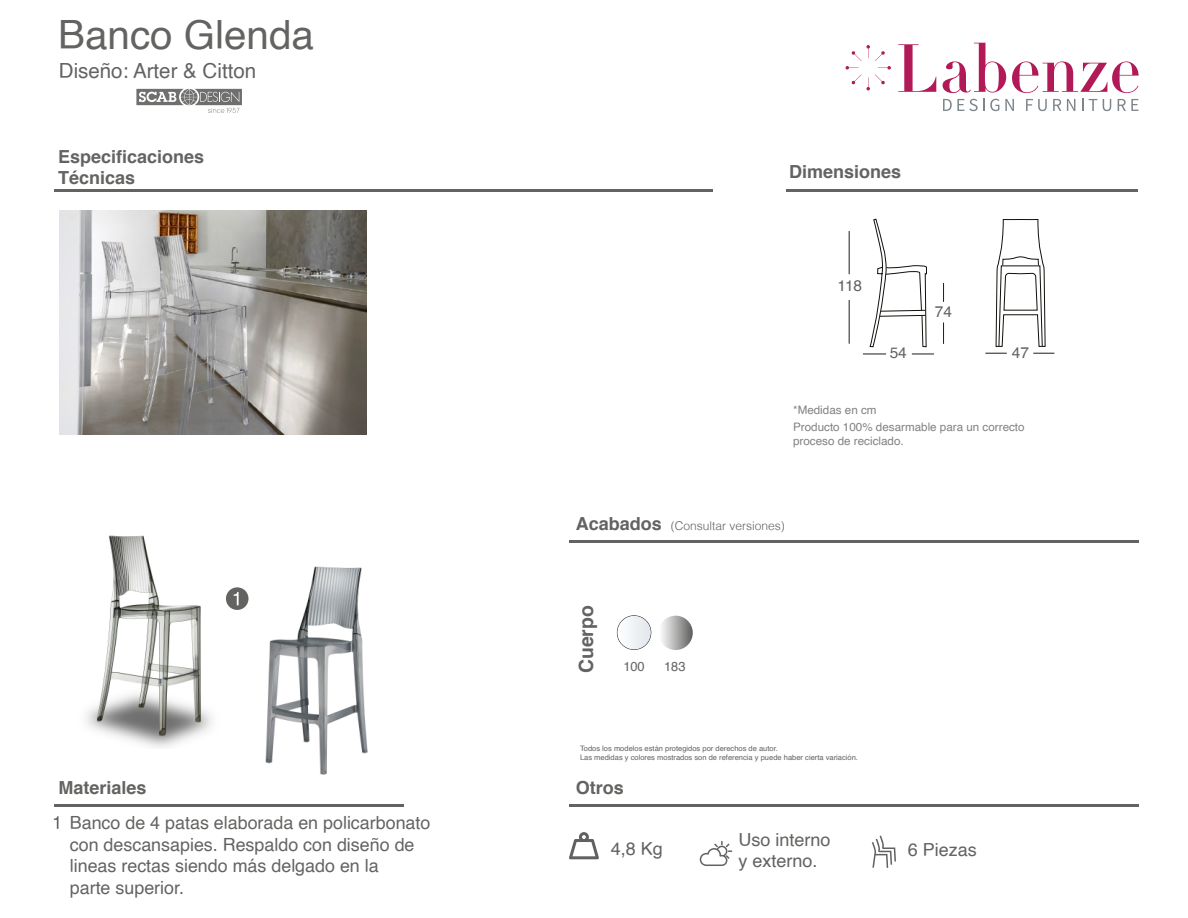
<style>
.page{position:relative;width:1188px;height:918px;background:#fff}
.page>*{position:absolute;margin:0;border:0;box-sizing:border-box;transform-origin:0 0}
.t1{font:40.35px "Helvetica";color:#636361}
.t2{font:20.85px "Helvetica";color:#636361}
.t3{font:700 19.65px "Helvetica";color:#636361}
.t4{font:18.15px/21.8px "Helvetica";color:#636361}
.t5{font:700 18px/21.6px "Helvetica";color:#636361}
.t6{font:18px/21.6px "Helvetica";color:#626260}
.t7{font:15.45px "Helvetica";color:#626260}
.t8{font:13.05px "Helvetica";color:#636361}
.t9{font:300 12px "Helvetica";color:#636361}
.t10{font:11.7px/14px "Helvetica";color:#818180}
.t11{font:7.5px/9px "Helvetica";color:#616160}
.s1{font-weight:700;font-size:18px}
</style>
<div class="page">
<img style="left:86px;top:535px;width:126px;height:212px">
<hr style="left:54px;top:805px;width:349px;height:2px;background:#636361">
<hr style="left:569px;top:805px;width:569px;height:2px;background:#636361">
<hr style="left:569px;top:540px;width:569px;height:2px;background:#636361">
<hr style="left:786px;top:190px;width:352px;height:2px;background:#636361">
<hr style="left:54px;top:190px;width:658px;height:2px;background:#636361">
<div style="left:226px;top:587px;width:23px;height:23px;background:#636361;border-radius:50%"></div>
<svg style="left:234px;top:592px;width:5px;height:13px"></svg>
<svg style="left:54px;top:816px;width:5px;height:13px"></svg>
<svg style="left:569px;top:832px;width:30px;height:27px"></svg>
<svg style="left:872px;top:836px;width:24px;height:32px"></svg>
<div style="left:617px;top:616px;width:34px;height:34px;border:1px solid #1d1d1b;border-radius:50%"></div>
<svg style="left:617px;top:616px;width:34px;height:33px"></svg>
<div style="left:659px;top:616px;width:34px;height:34px;background:linear-gradient(to right,#fefeff,#696968);border-radius:17px"></div>
<svg style="left:136px;top:89px;width:106px;height:24px"></svg>
<svg style="left:1026px;top:99px;width:21px;height:12px"></svg>
<svg style="left:1053px;top:99px;width:8px;height:12px"></svg>
<svg style="left:1067px;top:99px;width:8px;height:12px"></svg>
<svg style="left:1082px;top:99px;width:1px;height:12px"></svg>
<svg style="left:1089px;top:99px;width:8px;height:12px"></svg>
<svg style="left:1103px;top:99px;width:8px;height:12px"></svg>
<svg style="left:1118px;top:99px;width:20px;height:12px"></svg>
<svg style="left:943px;top:99px;width:56px;height:12px"></svg>
<svg style="left:1005px;top:99px;width:9px;height:12px"></svg>
<svg style="left:846px;top:45px;width:45px;height:45px"></svg>
<svg style="left:898px;top:44px;width:38px;height:48px"></svg>
<svg style="left:943px;top:43px;width:63px;height:50px"></svg>
<svg style="left:1012px;top:61px;width:127px;height:32px"></svg>
<svg style="left:943px;top:322px;width:1px;height:22px"></svg>
<svg style="left:943px;top:283px;width:1px;height:19px"></svg>
<svg style="left:985px;top:353px;width:22px;height:1px"></svg>
<svg style="left:1033px;top:353px;width:21px;height:1px"></svg>
<svg style="left:863px;top:354px;width:23px;height:1px"></svg>
<svg style="left:912px;top:354px;width:22px;height:1px"></svg>
<hr style="left:849px;top:231px;width:1px;height:43px;background:#1d1d1b">
<hr style="left:849px;top:300px;width:1px;height:44px;background:#1d1d1b">
<svg style="left:700px;top:841px;width:32px;height:25px"></svg>
<img style="left:59px;top:210px;width:308px;height:225px">
<svg style="left:869px;top:218px;width:58px;height:130px"></svg>
<svg style="left:995px;top:219px;width:51px;height:128px"></svg>
<img style="left:265px;top:566px;width:103px;height:209px">
<h1 class="t1" style="left:58px;top:3px;width:257px">Banco Glenda</h1>
<p class="t2" style="left:59px;top:54px;width:199px">Diseño: Arter &amp; Citton</p>
<p class="t5" style="left:58px;top:146px;width:148px">Especificaciones<br>Técnicas</p>
<p class="t5" style="left:59px;top:777px;width:90px">Materiales</p>
<p class="t4" style="left:70px;top:812px;width:362px">Banco de 4 patas elaborada en policarbonato con descansapies. Respaldo con diseño de lineas rectas siendo más delgado en la<br>parte superior.</p>
<p class="t5" style="left:789px;top:161px;width:114px">Dimensiones</p>
<p class="t7" style="left:838px;top:274px;width:26px">118</p>
<p class="t7" style="left:890px;top:341px;width:19px">54</p>
<p class="t10" style="left:793px;top:403px;width:85px">*Medidas en cm</p>
<p class="t7" style="left:935px;top:300px;width:19px">74</p>
<p class="t7" style="left:1012px;top:341px;width:19px">47</p>
<p class="t10" style="left:793px;top:420px;width:233px">Producto 100% desarmable para un correcto proceso de reciclado.</p>
<p class="t9" style="left:576px;top:518px;width:211px"><span class="s1">Acabados</span> (Consultar versiones)</p>
<p class="t3" style="left:570px;top:673px;width:69px;rotate:-90deg">Cuerpo</p>
<p class="t8" style="left:623px;top:656px;width:23px">100</p>
<p class="t8" style="left:664px;top:656px;width:23px">183</p>
<p class="t11" style="left:580px;top:744px;width:280px">Todos los modelos están protegidos por derechos de autor.<br>Las medidas y colores mostrados son de referencia y puede haber cierta variación.</p>
<p class="t5" style="left:576px;top:777px;width:50px">Otros</p>
<p class="t6" style="left:739px;top:829px;width:94px">Uso interno y externo.</p>
<p class="t6" style="left:611px;top:839px;width:54px">4,8 Kg</p>
<p class="t6" style="left:908px;top:839px;width:71px">6 Piezas</p>
</div>
